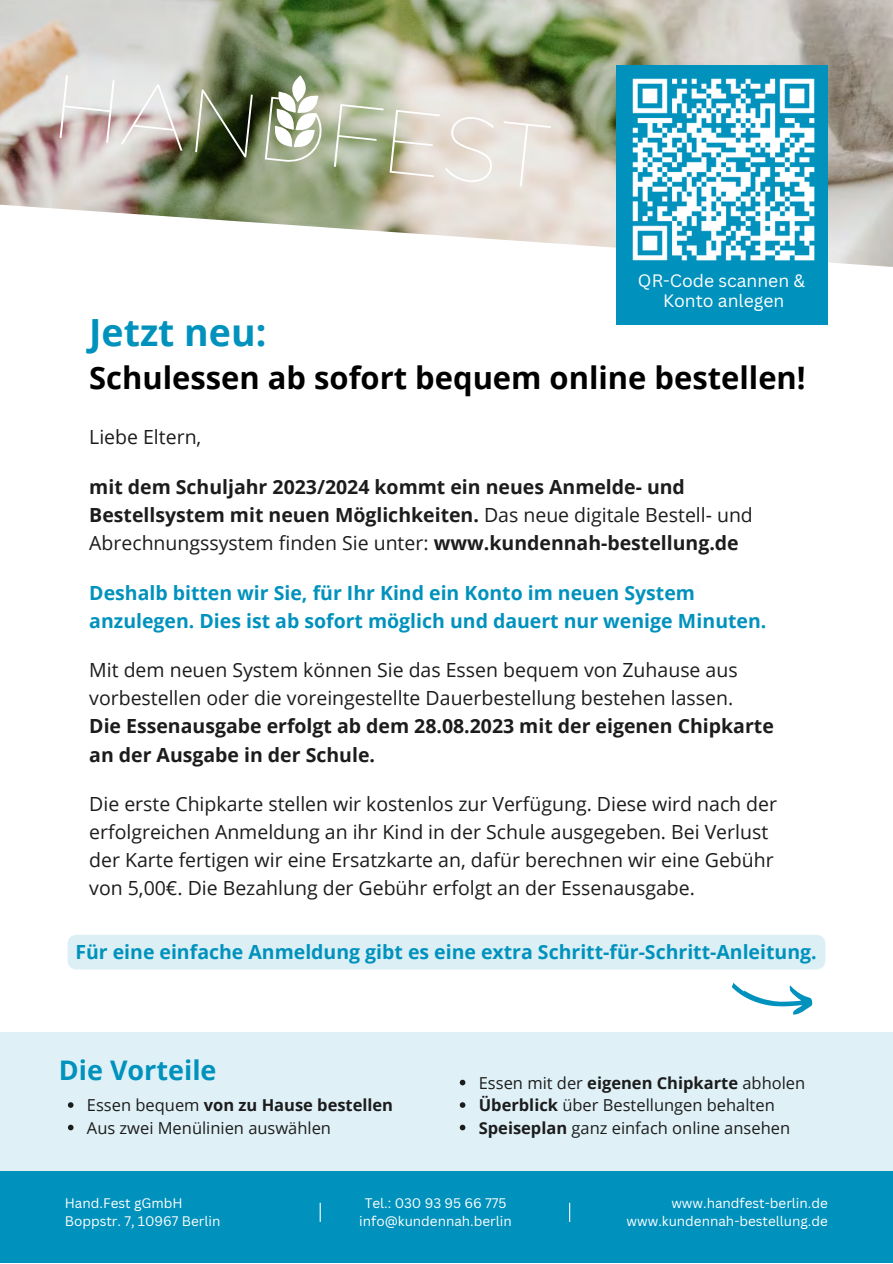
<style>
.page{position:relative;width:893px;height:1264px;background:#fff}
.page>*{position:absolute;margin:0;border:0;box-sizing:border-box;transform-origin:0 0}
.t1{font:700 37.5px "Open Sans";color:#0092bd}
.t2{font:700 30.9px "Open Sans";color:#000}
.t3{font:700 27px "Open Sans";color:#0092bd}
.t4{font:19.5px/28px "Open Sans";color:#1c1c1d}
.t5{font:700 19.5px/28px "Open Sans";color:#1c1c1d}
.t6{font:700 19.5px/28px "Open Sans";color:#0092bd}
.t7{font:17.55px "Canva Sans";color:#fff}
.t8{font:16.5px "Open Sans";color:#1c1c1d}
.t9{font:700 16.5px "Open Sans";color:#1c1c1d}
.t10{font:15.45px "Canva Sans";color:#fff}
.t11{font:13.5px "Canva Sans";color:#fff}
.s1{font-weight:400}
.s2{font-weight:700}
</style>
<div class="page">
<div style="left:0;top:1032px;width:892px;height:139px;background:#dff1f6"></div>
<img style="left:0;top:0;width:892px;height:294px">
<div style="left:0;top:1171px;width:892px;height:91px;background:#0092bd"></div>
<svg style="left:319px;top:1202px;width:2px;height:19px"></svg>
<svg style="left:569px;top:1202px;width:1px;height:19px"></svg>
<img style="left:60px;top:75px;width:491px;height:111px">
<svg style="left:68px;top:1102px;width:5px;height:5px"></svg>
<svg style="left:68px;top:1124px;width:5px;height:6px"></svg>
<svg style="left:459px;top:1079px;width:6px;height:6px"></svg>
<svg style="left:459px;top:1102px;width:6px;height:5px"></svg>
<svg style="left:459px;top:1124px;width:6px;height:6px"></svg>
<div style="left:617px;top:66px;width:210px;height:259px;background:#0092bd"></div>
<img style="left:632px;top:78px;width:183px;height:183px">
<svg style="left:68px;top:935px;width:757px;height:80px"></svg>
<p class="t7" style="left:638px;top:268px;width:169px">QR-Code scannen &amp;</p>
<p class="t7" style="left:663px;top:288px;width:123px">Konto anlegen</p>
<p class="t10" style="left:642px;top:278px;width:163px">Online-Konto anlegen</p>
<p class="t1" style="left:89px;top:306px;width:178px">Jetzt neu:</p>
<p class="t2" style="left:89px;top:355px;width:718px">Schulessen ab sofort bequem online bestellen!</p>
<p class="t4" style="left:89px;top:423px;width:114px">Liebe Eltern,</p>
<p class="t5" style="left:89px;top:472px;width:665px">mit dem Schuljahr 2023/2024 kommt ein neues Anmelde- und<br>Bestellsystem mit neuen Möglichkeiten. <span class="s1">Das neue digitale Bestell- und<br>Abrechnungssystem finden Sie unter:</span> www.kundennah-bestellung.de</p>
<p class="t6" style="left:89px;top:578px;width:678px">Deshalb bitten wir Sie, für Ihr Kind ein Konto im neuen System anzulegen. Dies ist ab sofort möglich und dauert nur wenige Minuten.</p>
<p class="t4" style="left:89px;top:655px;width:650px">Mit dem neuen System können Sie das Essen bequem von Zuhause aus vorbestellen oder die voreingestellte Dauerbestellung bestehen lassen.</p>
<p class="t5" style="left:89px;top:711px;width:686px">Die Essenausgabe erfolgt ab dem 28.08.2023 mit der eigenen Chipkarte an der Ausgabe in der Schule.</p>
<p class="t4" style="left:89px;top:789px;width:689px">Die erste Chipkarte stellen wir kostenlos zur Verfügung. Diese wird nach der erfolgreichen Anmeldung an ihr Kind in der Schule ausgegeben. Bei Verlust der Karte fertigen wir eine Ersatzkarte an, dafür berechnen wir eine Gebühr von 5,00€. Die Bezahlung der Gebühr erfolgt an der Essenausgabe.</p>
<p class="t6" style="left:75px;top:937px;width:742px">Für eine einfache Anmeldung gibt es eine extra Schritt-für-Schritt-Anleitung.</p>
<p class="t3" style="left:59px;top:1050px;width:159px">Die Vorteile</p>
<p class="t9" style="left:87px;top:1093px;width:308px"><span class="s1">Essen bequem</span> von zu Hause bestellen</p>
<p class="t8" style="left:87px;top:1116px;width:245px">Aus zwei Menülinien auswählen</p>
<p class="t8" style="left:479px;top:1071px;width:328px">Essen mit der <span class="s2">eigenen Chipkarte</span> abholen</p>
<p class="t8" style="left:479px;top:1093px;width:297px"><span class="s2">Überblick</span> über Bestellungen behalten</p>
<p class="t8" style="left:479px;top:1116px;width:313px"><span class="s2">Speiseplan</span> ganz einfach online ansehen</p>
<p class="t11" style="left:65px;top:1193px;width:119px">Hand.Fest gGmbH</p>
<p class="t11" style="left:65px;top:1211px;width:157px">Boppstr. 7, 10967 Berlin</p>
<p class="t11" style="left:364px;top:1193px;width:143px">Tel.: 030 93 95 66 775</p>
<p class="t11" style="left:359px;top:1211px;width:154px">info@kundennah.berlin</p>
<p class="t11" style="left:671px;top:1193px;width:158px">www.handfest-berlin.de</p>
<p class="t11" style="left:626px;top:1211px;width:203px">www.kundennah-bestellung.de</p>
</div>
